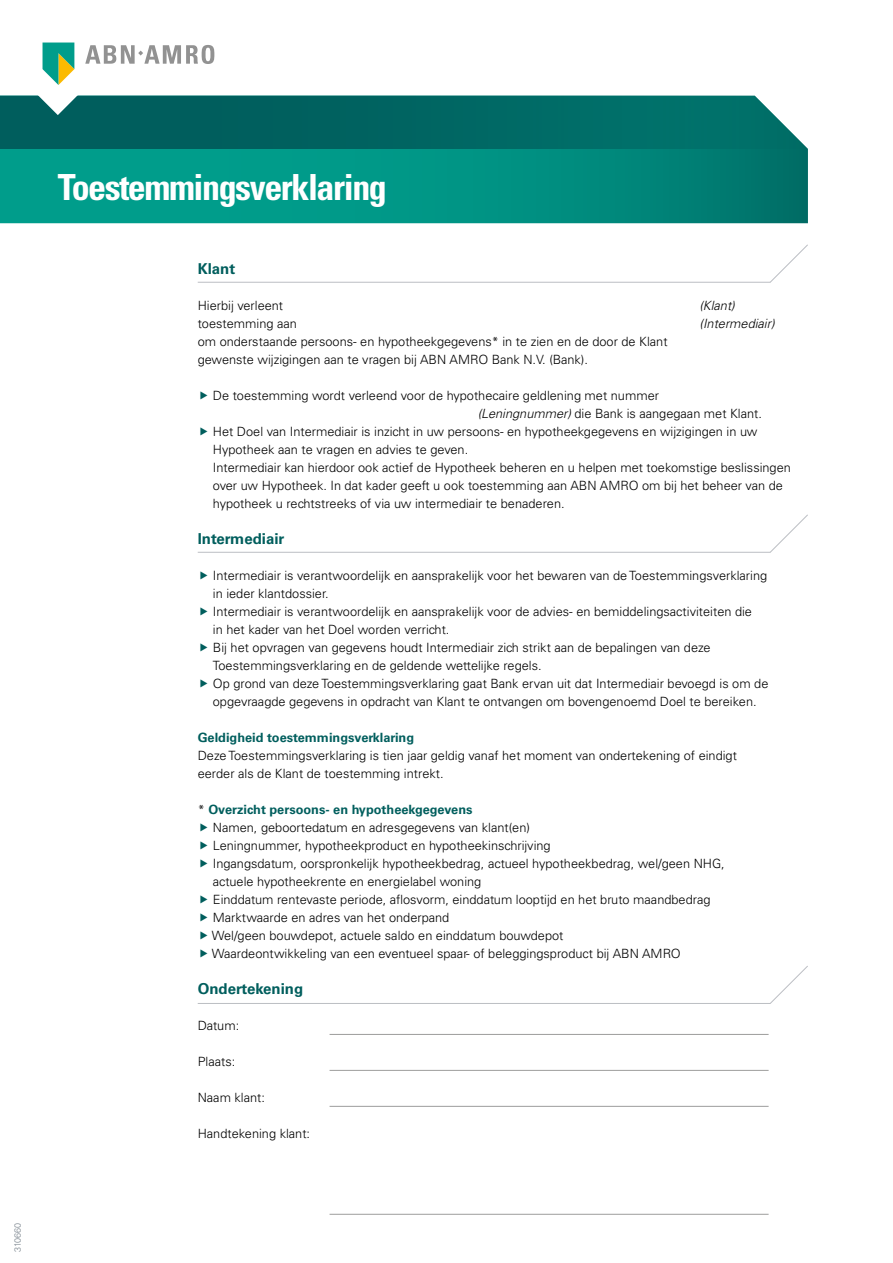
<style>
.page{position:relative;width:893px;height:1263px;background:#fff}
.page>*{position:absolute;margin:0;border:0;box-sizing:border-box;transform-origin:0 0}
.t1{font:700 condensed 36px "Univers LT Std";letter-spacing:-.04em;color:#fff}
.t2{font:700 15px "Univers LT Std";color:#005e5d}
.t3{font:300 12.75px/18px "Univers LT Std";color:#000}
.t4{font:700 12.75px "Univers LT Std";color:#005e5d}
.t5{font:italic 300 12.75px "Univers LT Std";color:#000}
.t6{font:300 9px "Univers LT Std";color:#79838c}
.s1{font-style:italic}
.s2{font-weight:300;color:#000}
</style>
<div class="page">
<svg style="left:0;top:149px;width:808px;height:74px;background:#009182"></svg>
<div style="left:0;top:96px;width:808px;height:53px;background:#006662"></div>
<svg style="left:28px;top:43px;width:186px;height:72px"></svg>
<hr style="left:198px;top:282px;width:572px;height:1px;background:#bbbec3">
<svg style="left:769px;top:244px;width:39px;height:39px"></svg>
<hr style="left:198px;top:552px;width:572px;height:1px;background:#bbbec3">
<svg style="left:769px;top:514px;width:39px;height:39px"></svg>
<hr style="left:198px;top:1003px;width:572px;height:1px;background:#bbbec3">
<svg style="left:770px;top:966px;width:38px;height:38px"></svg>
<hr style="left:330px;top:1034px;width:439px;height:1px;background:#9d9d9c">
<hr style="left:330px;top:1070px;width:439px;height:1px;background:#9d9d9c">
<hr style="left:330px;top:1106px;width:439px;height:1px;background:#9d9d9c">
<hr style="left:330px;top:1214px;width:439px;height:1px;background:#9d9d9c">
<p class="t6" style="left:12px;top:1252px;width:31px;rotate:-90deg">310660</p>
<p class="t1" style="left:58px;top:165px;width:331px">Toestemmingsverklaring</p>
<p class="t2" style="left:198px;top:260px;width:39px">Klant</p>
<p class="t3" style="left:198px;top:297px;width:87px">Hierbij verleent</p>
<p class="t5" style="left:699px;top:298px;width:37px">(Klant)</p>
<p class="t3" style="left:198px;top:315px;width:101px">toestemming aan</p>
<p class="t5" style="left:699px;top:316px;width:77px">(Intermediair)</p>
<p class="t3" style="left:198px;top:333px;width:471px">om onderstaande persoons- en hypotheekgegevens* in te zien en de door de Klant gewenste wijzigingen aan te vragen bij ABN AMRO Bank N.V. (Bank).</p>
<p class="t3" style="left:478px;top:387px;width:286px;text-indent:-265px">De toestemming wordt verleend voor de hypothecaire geldlening met nummer<br><span class="s1">(Leningnummer)</span> die Bank is aangegaan met Klant.</p>
<p class="t3" style="left:213px;top:423px;width:579px">Het Doel van Intermediair is inzicht in uw persoons- en hypotheekgegevens en wijzigingen in uw Hypotheek aan te vragen en advies te geven.<br>Intermediair kan hierdoor ook actief de Hypotheek beheren en u helpen met toekomstige beslissingen over uw Hypotheek. In dat kader geeft u ook toestemming aan ABN AMRO om bij het beheer van de hypotheek u rechtstreeks of via uw intermediair te benaderen.</p>
<p class="t2" style="left:198px;top:530px;width:88px">Intermediair</p>
<p class="t3" style="left:213px;top:567px;width:556px">Intermediair is verantwoordelijk en aansprakelijk voor het bewaren van de Toestemmingsverklaring in ieder klantdossier.</p>
<p class="t3" style="left:213px;top:603px;width:541px">Intermediair is verantwoordelijk en aansprakelijk voor de advies- en bemiddelingsactiviteiten die in het kader van het Doel worden verricht.</p>
<p class="t3" style="left:213px;top:639px;width:499px">Bij het opvragen van gegevens houdt Intermediair zich strikt aan de bepalingen van deze<br>Toestemmingsverklaring en de geldende wettelijke regels.</p>
<p class="t3" style="left:213px;top:675px;width:557px">Op grond van deze Toestemmingsverklaring gaat Bank ervan uit dat Intermediair bevoegd is om de opgevraagde gegevens in opdracht van Klant te ontvangen om bovengenoemd Doel te bereiken.</p>
<p class="t4" style="left:198px;top:730px;width:218px">Geldigheid toestemmingsverklaring</p>
<p class="t3" style="left:198px;top:747px;width:541px">Deze Toestemmingsverklaring is tien jaar geldig vanaf het moment van ondertekening of eindigt eerder als de Klant de toestemming intrekt.</p>
<p class="t4" style="left:198px;top:802px;width:276px"><span class="s2">*</span> Overzicht persoons- en hypotheekgegevens</p>
<p class="t3" style="left:213px;top:819px;width:319px">Namen, geboortedatum en adresgegevens van klant(en)</p>
<p class="t3" style="left:213px;top:837px;width:339px">Leningnummer, hypotheekproduct en hypotheekinschrijving</p>
<p class="t3" style="left:213px;top:855px;width:513px">Ingangsdatum, oorspronkelijk hypotheekbedrag, actueel hypotheekbedrag, wel/geen NHG, actuele hypotheekrente en energielabel woning</p>
<p class="t3" style="left:213px;top:891px;width:499px">Einddatum rentevaste periode, aflosvorm, einddatum looptijd en het bruto maandbedrag</p>
<p class="t3" style="left:213px;top:909px;width:238px">Marktwaarde en adres van het onderpand</p>
<p class="t3" style="left:212px;top:927px;width:353px">Wel/geen bouwdepot, actuele saldo en einddatum bouwdepot</p>
<p class="t3" style="left:212px;top:945px;width:470px">Waardeontwikkeling van een eventueel spaar- of beleggingsproduct bij ABN AMRO</p>
<p class="t2" style="left:198px;top:980px;width:107px">Ondertekening</p>
<p class="t3" style="left:198px;top:1017px;width:43px">Datum:</p>
<p class="t3" style="left:198px;top:1053px;width:39px">Plaats:</p>
<p class="t3" style="left:198px;top:1089px;width:69px">Naam klant:</p>
<p class="t3" style="left:198px;top:1125px;width:114px">Handtekening klant:</p>
</div>
